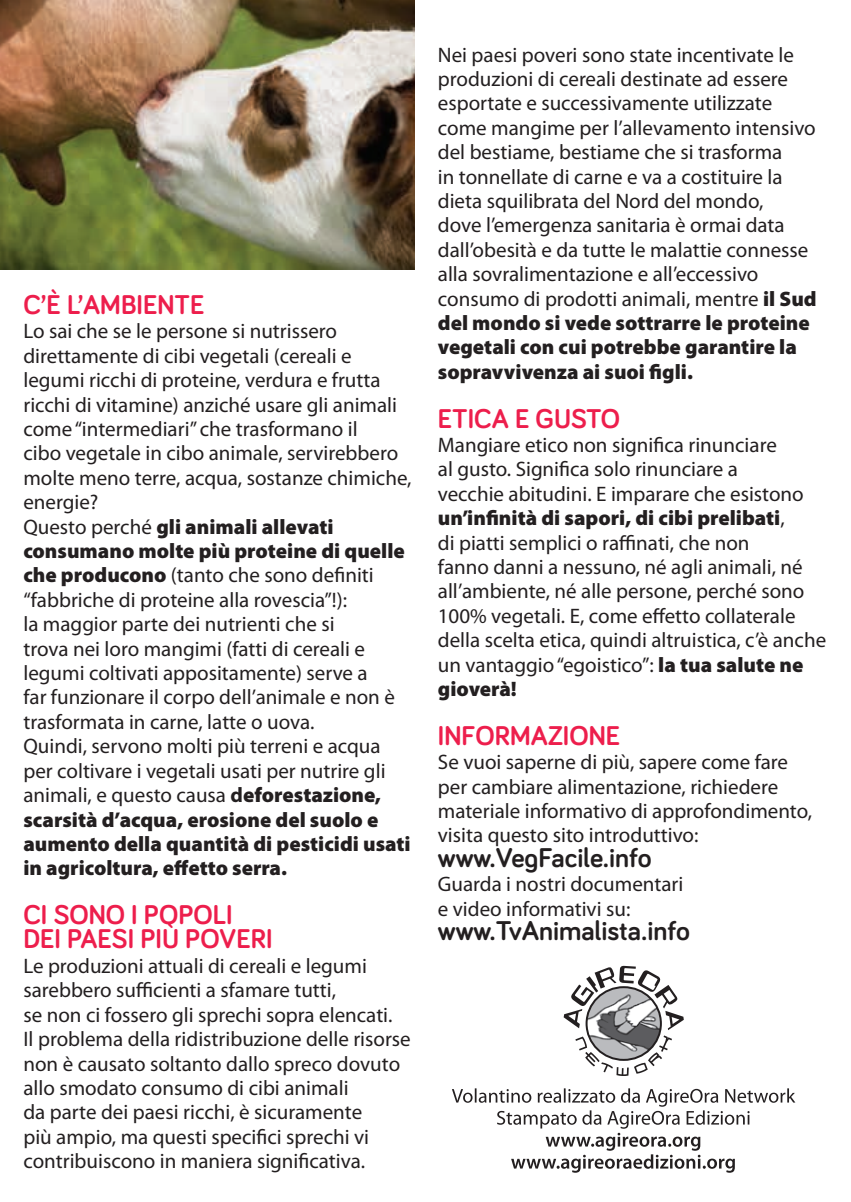
<style>
.page{position:relative;width:851px;height:1202px;background:#fff}
.page>*{position:absolute;margin:0;border:0;box-sizing:border-box;transform-origin:0 0}
.t1{font:700 28px/24.4px "Bariol";color:#ed1e4c}
.t2{font:700 28px "Bariol";color:#231f20}
.t3{font:21px/24.4px "Myriad Pro";color:#231f20}
.s1{font-weight:900}
.s2{font-weight:700}
</style>
<div class="page">
<svg style="left:452px;top:1088px;width:343px;height:85px"></svg>
<img style="left:0;top:0;width:414px;height:269px">
<svg style="left:563px;top:966px;width:120px;height:110px"></svg>
<h1 class="t1" style="left:23px;top:291px;width:182px">C’È L’AMBIENTE</h1>
<p class="t3" style="left:23px;top:320px;width:389px">Lo sai che se le persone si nutrissero direttamente di cibi vegetali (cereali e legumi ricchi di proteine, verdura e frutta ricchi di vitamine) anziché usare gli animali come “intermediari” che trasformano il<br>cibo vegetale in cibo animale, servirebbero molte meno terre, acqua, sostanze chimiche, energie?<br>Questo perché <span class="s1">gli animali allevati consumano molte più proteine di quelle che producono</span> (tanto che sono definiti “fabbriche di proteine alla rovescia”!):<br>la maggior parte dei nutrienti che si<br>trova nei loro mangimi (fatti di cereali e legumi coltivati appositamente) serve a<br>far funzionare il corpo dell’animale e non è trasformata in carne, latte o uova.<br>Quindi, servono molti più terreni e acqua per coltivare i vegetali usati per nutrire gli animali, e questo causa <span class="s2">d</span><span class="s1">eforestazione, scarsità d’acqua, erosione del suolo e aumento della quantità di pesticidi usati in agricoltura, effetto serra.</span></p>
<h1 class="t1" style="left:23px;top:901px;width:250px">CI SONO I POPOLI<br>DEI PAESI PIÙ POVERI</h1>
<p class="t3" style="left:23px;top:954px;width:389px">Le produzioni attuali di cereali e legumi sarebbero sufficienti a sfamare tutti,<br>se non ci fossero gli sprechi sopra elencati.<br>Il problema della ridistribuzione delle risorse non è causato soltanto dallo spreco dovuto allo smodato consumo di cibi animali<br>da parte dei paesi ricchi, è sicuramente<br>più ampio, ma questi specifici sprechi vi contribuiscono in maniera significativa.</p>
<p class="t3" style="left:438px;top:43px;width:380px">Nei paesi poveri sono state incentivate le produzioni di cereali destinate ad essere esportate e successivamente utilizzate come mangime per l’allevamento intensivo del bestiame, bestiame che si trasforma<br>in tonnellate di carne e va a costituire la dieta squilibrata del Nord del mondo,<br>dove l’emergenza sanitaria è ormai data dall’obesità e da tutte le malattie connesse alla sovralimentazione e all’eccessivo consumo di prodotti animali, mentre <span class="s1">il Sud del mondo si vede sottrarre le proteine vegetali con cui potrebbe garantire la sopravvivenza ai suoi figli.</span></p>
<h1 class="t1" style="left:438px;top:405px;width:184px">ETICA E GUSTO</h1>
<p class="t3" style="left:438px;top:433px;width:390px">Mangiare etico non significa rinunciare<br>al gusto. Significa solo rinunciare a<br>vecchie abitudini. E imparare che esistono <span class="s1">un’infinità di sapori, di cibi prelibati</span>,<br>di piatti semplici o raffinati, che non<br>fanno danni a nessuno, né agli animali, né all’ambiente, né alle persone, perché sono 100% vegetali. E, come effetto collaterale della scelta etica, quindi altruistica, c’è anche un vantaggio “egoistico”: <span class="s1">la tua salute ne gioverà!</span></p>
<h1 class="t1" style="left:438px;top:722px;width:184px">INFORMAZIONE</h1>
<p class="t3" style="left:438px;top:750px;width:376px">Se vuoi saperne di più, sapere come fare per cambiare alimentazione, richiedere materiale informativo di approfondimento, visita questo sito introduttivo:</p>
<h1 class="t2" style="left:438px;top:838px;width:215px">www.VegFacile.info</h1>
<p class="t3" style="left:438px;top:872px;width:247px">Guarda i nostri documentari e video informativi su:</p>
<h1 class="t2" style="left:438px;top:911px;width:254px">www.TvAnimalista.info</h1>
</div>
